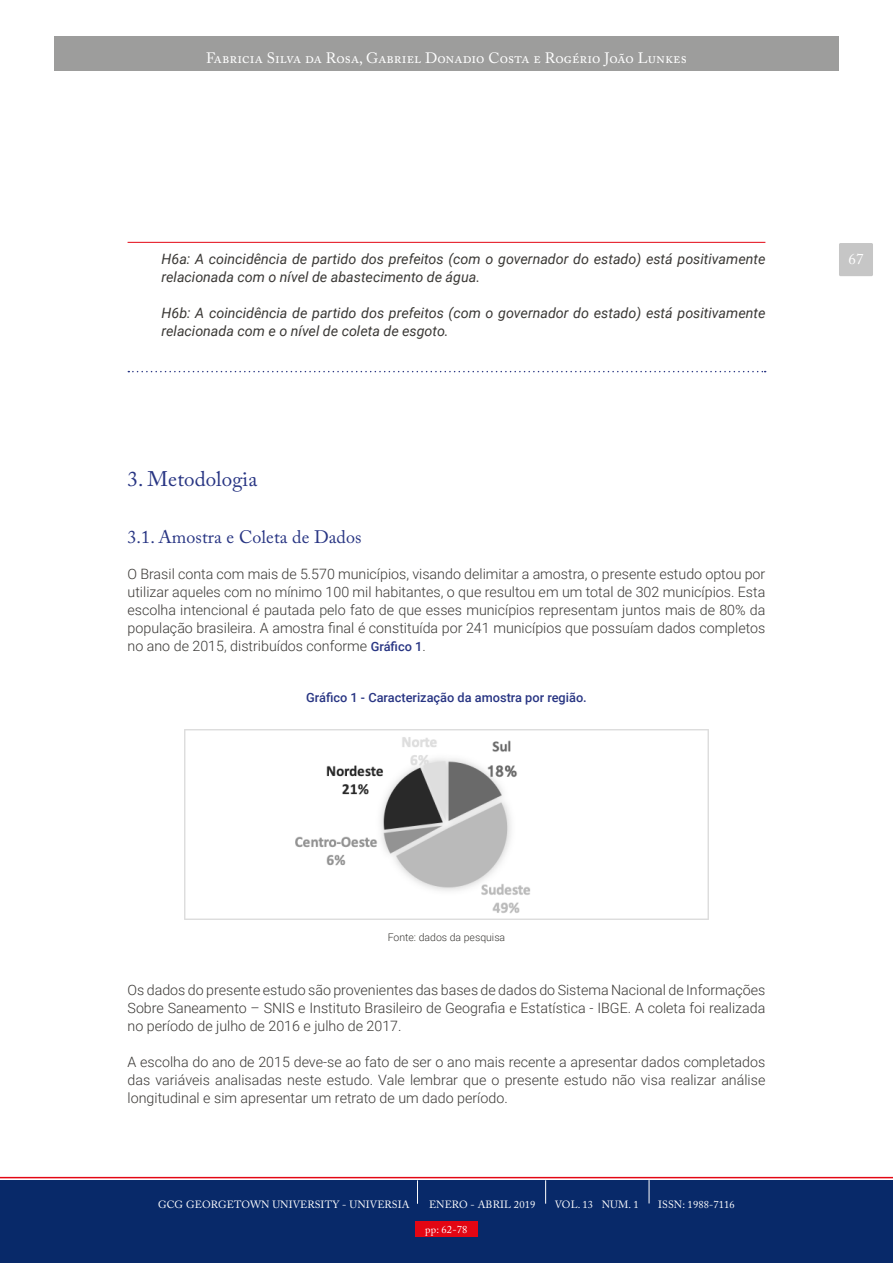
<style>
.page{position:relative;width:893px;height:1263px;background:#fff}
.page>*{position:absolute;margin:0;border:0;box-sizing:border-box;transform-origin:0 0}
.t1{font:21px "Adobe Caslon Pro";color:#283583}
.t2{font:18px "Adobe Caslon Pro";color:#283583}
.t3{font:15px "Adobe Caslon Pro";letter-spacing:.005em;color:#fff}
.t4{font:300 14.25px/18px "Roboto";color:#3a3835;text-align:justify}
.t5{font:italic 14.25px/18px "Roboto";color:#3a3835}
.t6{font:500 12.75px "Roboto";color:#283583}
.t7{font:10.5px "Adobe Caslon Pro";letter-spacing:.01em;color:#fff}
.t8{font:300 10.5px "Roboto";color:#3a3835}
.s1{font-weight:500;font-size:12.75px;color:#283583}
</style>
<div class="page">
<div style="left:54px;top:37px;width:785px;height:34px;background:#9d9d9c"></div>
<div style="left:0;top:1180px;width:893px;height:83px;background:#082969"></div>
<svg style="left:0;top:1177px;width:893px;height:27px"></svg>
<div style="left:415px;top:1221px;width:63px;height:16px;background:#e30613"></div>
<div style="left:839px;top:243px;width:34px;height:33px;background:#c6c6c6;border-radius:2px"></div>
<hr style="left:128px;top:242px;width:637px;height:1px;background:#e30613">
<svg style="left:128px;top:371px;width:638px;height:1px"></svg>
<img style="left:184px;top:729px;width:525px;height:190px">
<p class="t3" style="left:206px;top:49px;width:482px">Fabricia Silva da Rosa, Gabriel Donadio Costa e Rogério João Lunkes</p>
<p class="t5" style="left:162px;top:250px;width:605px">H6a: A coincidência de partido dos prefeitos (com o governador do estado) está positivamente</p>
<p class="t3" style="left:848px;top:250px;width:16px">67</p>
<p class="t5" style="left:162px;top:268px;width:320px">relacionada com o nível de abastecimento de água.</p>
<p class="t5" style="left:162px;top:304px;width:605px">H6b: A coincidência de partido dos prefeitos (com o governador do estado) está positivamente relacionada com e o nível de coleta de esgoto.</p>
<h1 class="t1" style="left:128px;top:467px;width:131px">3. Metodologia</h1>
<p class="t2" style="left:128px;top:527px;width:235px">3.1. Amostra e Coleta de Dados</p>
<p class="t4" style="left:128px;top:565px;width:639px">O Brasil conta com mais de 5.570 municípios, visando delimitar a amostra, o presente estudo optou por utilizar aqueles com no mínimo 100 mil habitantes, o que resultou em um total de 302 municípios. Esta escolha intencional é pautada pelo fato de que esses municípios representam juntos mais de 80% da população brasileira. A amostra final é constituída por 241 municípios que possuíam dados completos no ano de 2015, distribuídos conforme <span class="s1">Gráfico 1</span>.</p>
<p class="t6" style="left:306px;top:689px;width:282px">Gráfico 1 - Caracterização da amostra por região.</p>
<p class="t8" style="left:388px;top:930px;width:119px">Fonte: dados da pesquisa</p>
<p class="t4" style="left:128px;top:980px;width:639px">Os dados do presente estudo são provenientes das bases de dados do Sistema Nacional de Informações Sobre Saneamento – SNIS e Instituto Brasileiro de Geografia e Estatística - IBGE. A coleta foi realizada no período de julho de 2016 e julho de 2017.</p>
<p class="t4" style="left:128px;top:1052px;width:639px">A escolha do ano de 2015 deve-se ao fato de ser o ano mais recente a apresentar dados completados das variáveis analisadas neste estudo. Vale lembrar que o presente estudo não visa realizar análise longitudinal e sim apresentar um retrato de um dado período.</p>
<p class="t7" style="left:158px;top:1198px;width:253px">GCG GEORGETOWN UNIVERSITY - UNIVERSIA</p>
<p class="t7" style="left:429px;top:1198px;width:108px">ENERO - ABRIL 2019</p>
<p class="t7" style="left:555px;top:1198px;width:85px">VOL. 13 NUM. 1</p>
<p class="t7" style="left:658px;top:1198px;width:78px">ISSN: 1988-7116</p>
<p class="t7" style="left:425px;top:1223px;width:43px">pp: 62-78</p>
</div>
